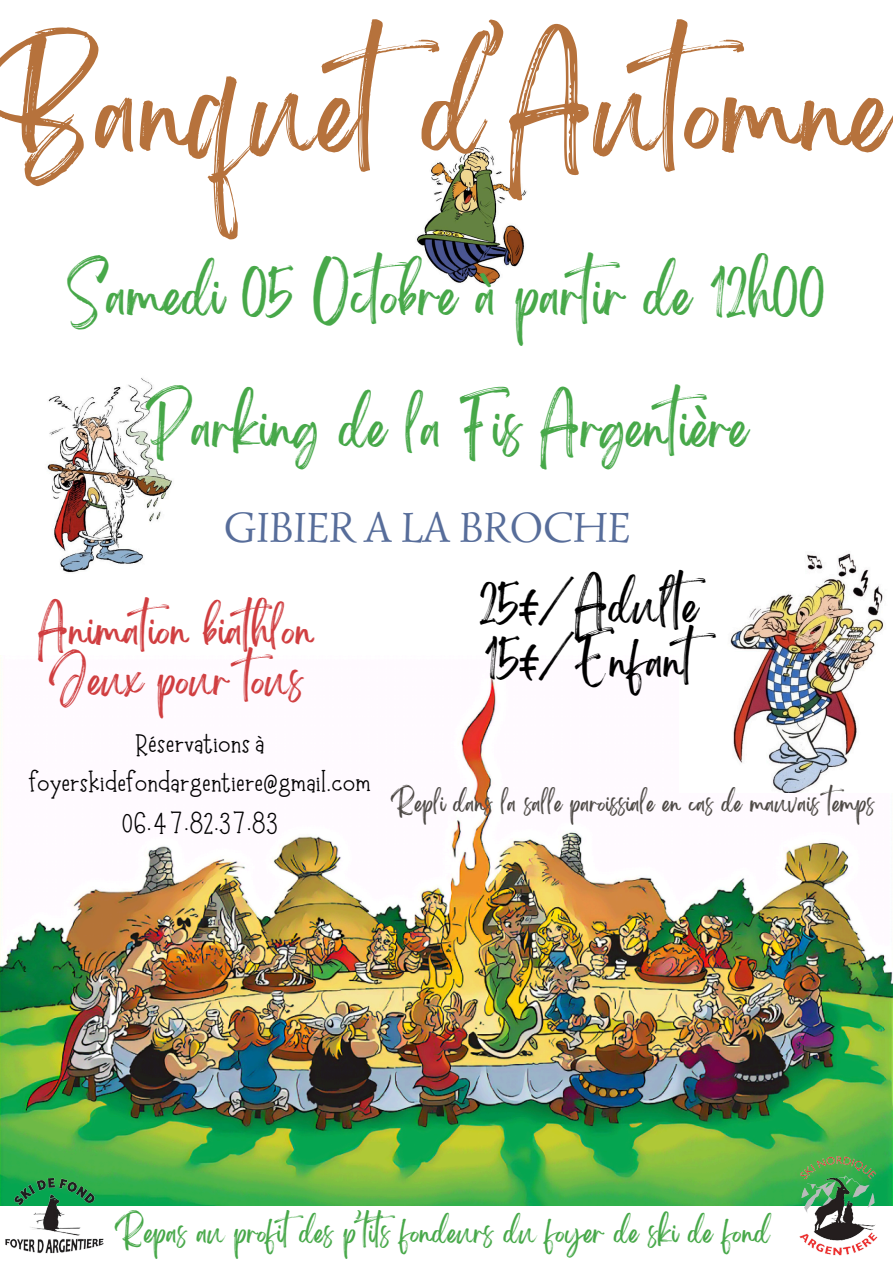
<style>
.page{position:relative;width:893px;height:1263px;background:#fff}
.page>*{position:absolute;margin:0;border:0;box-sizing:border-box;transform-origin:0 0}
.t1{font:100.5px "Brightwall";color:#b6723c}
.t2{font:47.25px "Brightwall";color:#47a849}
.t3{font:43.5px "Simonetta";color:#576d9a}
.t4{font:39.53px/55.1px "Brightwall";color:#000}
.t5{font:36px/50.1px "Brightwall";color:#d03e40}
.t6{font:28.5px/39.4px "Moonlight";color:#000;text-align:center}
.t7{font:24.75px "Brightwall";color:#47a849}
.t8{font:20.25px "Brightwall";color:#4c4844}
</style>
<div class="page">
<img style="left:0;top:660px;width:893px;height:545px">
<img style="left:777px;top:1153px;width:116px;height:103px">
<img style="left:0;top:1174px;width:108px;height:80px">
<img style="left:47px;top:378px;width:125px;height:195px">
<img style="left:416px;top:146px;width:111px;height:139px">
<img style="left:679px;top:553px;width:214px;height:240px">
<p class="t1" style="left:-21px;top:76px;width:912px">Banquetd’Automne</p>
<h4 class="t2" style="left:67px;top:279px;width:760px">Samedi 05 Octobre à partir de 12h00</h4>
<h4 class="t2" style="left:145px;top:411px;width:604px">Parking de la Fis Argentière</h4>
<p class="t3" style="left:224px;top:500px;width:408px">GIBIER A LA BROCHE</p>
<h5 class="t4" style="left:480px;top:587px;width:251px">25€/Adulte<br>15€/Enfant</h5>
<p class="t6" style="left:29px;top:725px;width:343px">Réservations à foyerskidefondargentiere@gmail.com<br>06.47.82.37.83</p>
<h6 class="t5" style="left:39px;top:614px;width:277px">Animation biathlon<br>Jeux pour tous</h6>
<p class="t8" style="left:391px;top:796px;width:485px">Repli dans la salle paroissiale en cas de mauvais temps</p>
<p class="t7" style="left:115px;top:1224px;width:656px">Repas au profitdes p’tits fondeurs du foyer de ski de fond</p>
</div>
